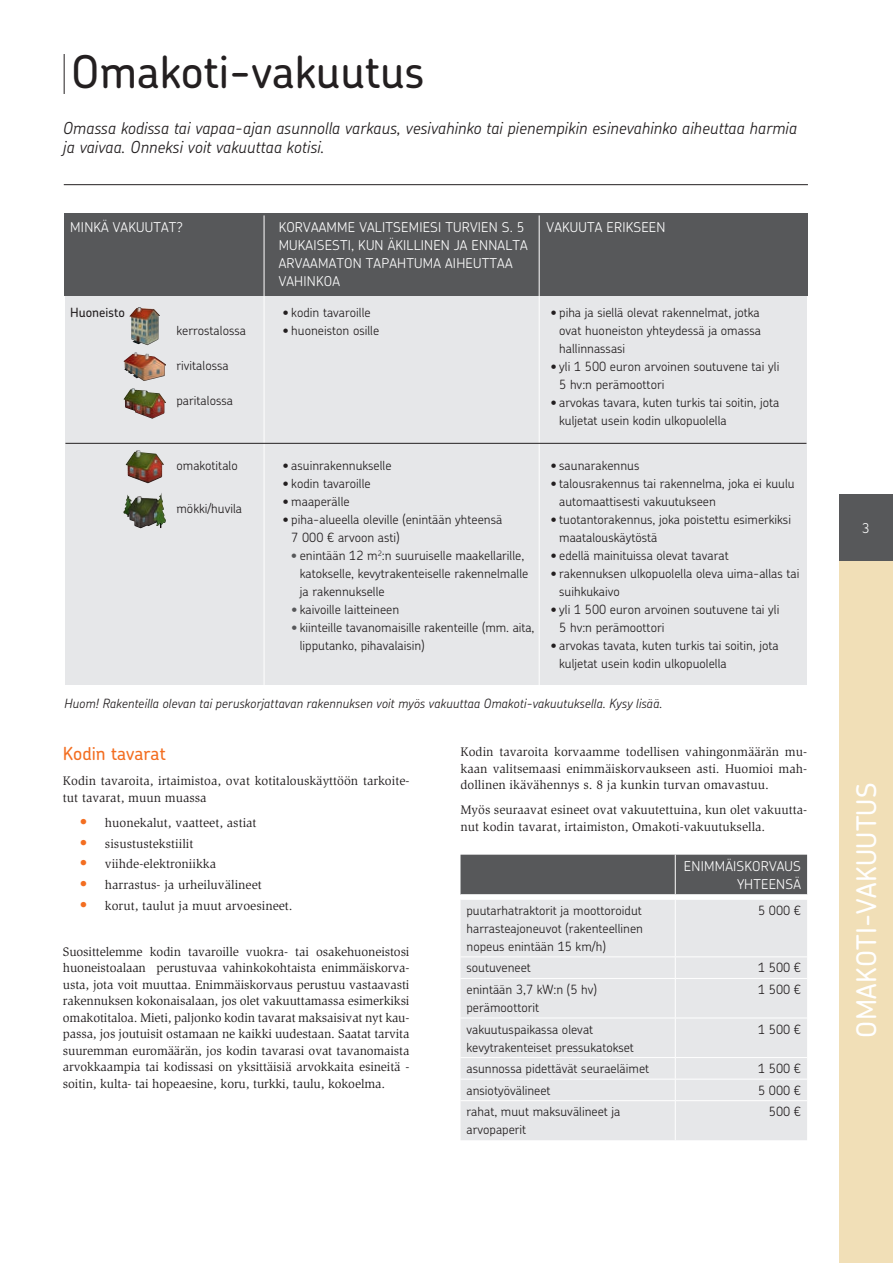
<style>
.page{position:relative;width:893px;height:1263px;background:#fff}
.page>*{position:absolute;margin:0;border:0;box-sizing:border-box;transform-origin:0 0}
.t1{font:500 45px "Chevin Std";color:#231f20}
.t2{font:500 27px "Chevin Std";letter-spacing:.015em;color:#fff}
.t3{font:500 18px "Chevin Std";color:#f36e21}
.t4{font:italic 300 16.5px/19.8px "Chevin Std";color:#231f20}
.t5{font:300 13.5px/18px "Chevin Std";letter-spacing:.015em;color:#fff}
.t6{font:300 12.75px/18px "Chevin Std";color:#231f20}
.t7{font:12.75px/16.5px "Slimbach Std";color:#231f20}
.t8{font:italic 300 12.75px "Chevin Std";color:#231f20}
.t9{font:500 12.75px "Chevin Std";color:#231f20}
.s1{font-size:15px;color:#f36e21}
.s2{color:#57585a}
</style>
<div class="page">
<hr style="left:64px;top:184px;width:744px;height:1px;background:#231f20">
<div style="left:839px;top:495px;width:54px;height:66px;background:#57585a"></div>
<div style="left:839px;top:561px;width:54px;height:702px;background:#f1dfb7"></div>
<hr style="left:64px;top:54px;width:1px;height:40px;background:#231f20">
<div style="left:65px;top:278px;width:741px;height:407px;background:#e6e7e9"></div>
<div style="left:64px;top:213px;width:743px;height:82px;background:#57585a"></div>
<hr style="left:264px;top:215px;width:1px;height:470px;background:#fff">
<hr style="left:539px;top:215px;width:1px;height:470px;background:#fff">
<div style="left:460px;top:900px;width:347px;height:240px;background:#e6e7e9"></div>
<div style="left:460px;top:855px;width:347px;height:40px;background:#57585a"></div>
<hr style="left:675px;top:900px;width:1px;height:56px;background:#fff">
<hr style="left:460px;top:956px;width:215px;height:1px;background:#fff">
<hr style="left:675px;top:956px;width:132px;height:1px;background:#fff">
<svg style="left:675px;top:957px;width:1px;height:21px"></svg>
<hr style="left:460px;top:978px;width:215px;height:1px;background:#fff">
<hr style="left:675px;top:978px;width:132px;height:1px;background:#fff">
<hr style="left:675px;top:979px;width:1px;height:38px;background:#fff">
<hr style="left:460px;top:1017px;width:215px;height:1px;background:#fff">
<hr style="left:675px;top:1017px;width:132px;height:1px;background:#fff">
<hr style="left:675px;top:1018px;width:1px;height:39px;background:#fff">
<hr style="left:460px;top:1057px;width:215px;height:1px;background:#fff">
<hr style="left:675px;top:1057px;width:132px;height:1px;background:#fff">
<hr style="left:460px;top:1079px;width:215px;height:1px;background:#fff">
<hr style="left:675px;top:1079px;width:132px;height:1px;background:#fff">
<svg style="left:675px;top:1058px;width:1px;height:42px"></svg>
<hr style="left:460px;top:1100px;width:215px;height:1px;background:#fff">
<hr style="left:675px;top:1100px;width:132px;height:1px;background:#fff">
<hr style="left:675px;top:1101px;width:1px;height:39px;background:#fff">
<img style="left:129px;top:307px;width:22px;height:38px">
<img style="left:123px;top:352px;width:16px;height:26px">
<img style="left:123px;top:388px;width:25px;height:29px">
<img style="left:126px;top:450px;width:24px;height:33px">
<img style="left:125px;top:494px;width:36px;height:12px">
<hr style="left:65px;top:443px;width:741px;height:1px;background:#231f20">
<h1 class="t1" style="left:71px;top:41px;width:355px">Omakoti-vakuutus</h1>
<p class="t4" style="left:63px;top:117px;width:735px">Omassa kodissa tai vapaa-ajan asunnolla varkaus, vesivahinko tai pienempikin esinevahinko aiheuttaa harmia ja vaivaa. Onneksi voit vakuuttaa kotisi.</p>
<p class="t5" style="left:70px;top:218px;width:114px">MINKÄ VAKUUTAT?</p>
<p class="t5" style="left:279px;top:218px;width:251px">KORVAAMME VALITSEMIESI TURVIEN S. 5<br>MUKAISESTI, KUN ÄKILLINEN JA ENNALTA<br>ARVAAMATON TAPAHTUMA AIHEUTTAA<br>VAHINKOA</p>
<p class="t5" style="left:547px;top:218px;width:120px">VAKUUTA ERIKSEEN</p>
<p class="t9" style="left:70px;top:304px;width:56px">Huoneisto</p>
<p class="t6" style="left:176px;top:321px;width:71px">kerrostalossa</p>
<p class="t6" style="left:176px;top:356px;width:54px">rivitalossa</p>
<p class="t6" style="left:176px;top:391px;width:58px">paritalossa</p>
<p class="t6" style="left:283px;top:303px;width:89px">• kodin tavaroille</p>
<p class="t6" style="left:283px;top:321px;width:98px">• huoneiston osille</p>
<p class="t6" style="left:559px;top:303px;width:203px;text-align:justify;text-indent:-9px">• piha ja siellä olevat rakennelmat, jotka ovat huoneiston yhteydessä ja omassa hallinnassasi</p>
<p class="t6" style="left:559px;top:357px;width:222px;text-indent:-9px">• yli 1 500 euron arvoinen soutuvene tai yli<br>5 hv:n perämoottori</p>
<p class="t6" style="left:559px;top:393px;width:222px;text-indent:-9px">• arvokas tavara, kuten turkis tai soitin, jota kuljetat usein kodin ulkopuolella</p>
<p class="t6" style="left:551px;top:456px;width:90px">• saunarakennus</p>
<p class="t6" style="left:559px;top:474px;width:237px;text-indent:-9px">• talousrakennus tai rakennelma, joka ei kuulu automaattisesti vakuutukseen</p>
<p class="t6" style="left:559px;top:510px;width:233px;text-indent:-9px">• tuotantorakennus, joka poistettu esimerkiksi maatalouskäytöstä</p>
<p class="t6" style="left:551px;top:546px;width:179px">• edellä mainituissa olevat tavarat</p>
<p class="t6" style="left:559px;top:564px;width:242px;text-indent:-9px">• rakennuksen ulkopuolella oleva uima-allas tai suihkukaivo</p>
<p class="t6" style="left:559px;top:600px;width:222px;text-indent:-9px">• yli 1 500 euron arvoinen soutuvene tai yli<br>5 hv:n perämoottori</p>
<p class="t6" style="left:559px;top:636px;width:221px;text-indent:-9px">• arvokas tavata, kuten turkis tai soitin, jota kuljetat usein kodin ulkopuolella</p>
<p class="t8" style="left:64px;top:694px;width:600px">Huom! Rakenteilla olevan tai peruskorjattavan rakennuksen voit myös vakuuttaa Omakoti-vakuutuksella. Kysy lisää.</p>
<h3 class="t3" style="left:63px;top:742px;width:104px">Kodin tavarat</h3>
<p class="t7" style="left:63px;top:773px;width:348px">Kodin tavaroita, irtaimistoa, ovat kotitalouskäyttöön tarkoite&shy;tut tavarat, muun muassa</p>
<p class="t7" style="left:80px;top:814px;width:178px"><span class="s1">•</span> huonekalut, vaatteet, astiat</p>
<p class="t7" style="left:80px;top:835px;width:115px"><span class="s1">•</span> sisustustekstiilit</p>
<p class="t7" style="left:80px;top:856px;width:138px"><span class="s1">•</span> viihde-elektroniikka</p>
<p class="t7" style="left:80px;top:877px;width:183px"><span class="s1">•</span> harrastus- ja urheiluvälineet</p>
<p class="t7" style="left:80px;top:897px;width:214px"><span class="s1">•</span> korut, taulut ja muut arvoesineet.</p>
<p class="t7" style="left:63px;top:943px;width:348px;text-align:justify">Suosittelemme kodin tavaroille vuokra- tai osakehuoneistosi huoneistoalaan perustuvaa vahinkokohtaista enimmäiskorva&shy;usta, jota voit muuttaa. Enimmäiskorvaus perustuu vastaavasti rakennuksen kokonaisalaan, jos olet vakuuttamassa esimerkiksi omakotitaloa. Mieti, paljonko kodin tavarat maksaisivat nyt kau&shy;passa, jos joutuisit ostamaan ne kaikki uudestaan. Saatat tarvita suuremman euromäärän, jos kodin tavarasi ovat tavanomaista arvokkaampia tai kodissasi on yksittäisiä arvokkaita esineitä - soitin, kulta- tai hopeaesine, koru, turkki, taulu, kokoelma.</p>
<p class="t6" style="left:176px;top:456px;width:63px">omakotitalo</p>
<p class="t6" style="left:176px;top:499px;width:67px">mökki/huvila</p>
<p class="t6" style="left:283px;top:456px;width:110px">• asuinrakennukselle</p>
<p class="t6" style="left:283px;top:474px;width:89px">• kodin tavaroille</p>
<p class="t6" style="left:283px;top:492px;width:68px">• maaperälle</p>
<p class="t6" style="left:291px;top:510px;width:213px;text-indent:-9px">• piha-alueella oleville (enintään yhteensä<br>7 000 € arvoon asti)</p>
<p class="t6" style="left:300px;top:546px;width:230px;text-indent:-9px"><span class="s2">•</span> enintään 12 m<sup>2</sup>:n suuruiselle maakellarille, katokselle, kevytrakenteiselle rakennelmalle ja rakennukselle</p>
<p class="t6" style="left:291px;top:600px;width:109px"><span class="s2">•</span> kaivoille laitteineen</p>
<p class="t6" style="left:300px;top:618px;width:236px;text-indent:-9px"><span class="s2">•</span> kiinteille tavanomaisille rakenteille (mm. aita, lipputanko, pihavalaisin)</p>
<p class="t7" style="left:460px;top:744px;width:348px;text-align:justify">Kodin tavaroita korvaamme todellisen vahingonmäärän mu&shy;kaan valitsemaasi enimmäiskorvaukseen asti. Huomioi mah&shy;dollinen ikävähennys s. 8 ja kunkin turvan omavastuu.</p>
<p class="t7" style="left:460px;top:802px;width:348px">Myös seuraavat esineet ovat vakuutettuina, kun olet vakuutta&shy;nut kodin tavarat, irtaimiston, Omakoti-vakuutuksella.</p>
<p class="t5" style="left:684px;top:856px;width:119px;text-align:right">ENIMMÄISKORVAUS<br>YHTEENSÄ</p>
<p class="t6" style="left:466px;top:901px;width:178px;text-align:justify">puutarhatraktorit ja moottoroidut harrasteajoneuvot (rakenteellinen nopeus enintään 15 km/h)</p>
<p class="t6" style="left:758px;top:901px;width:45px">5 000 €</p>
<p class="t6" style="left:466px;top:958px;width:66px">soutuveneet</p>
<p class="t6" style="left:758px;top:958px;width:45px">1 500 €</p>
<p class="t6" style="left:466px;top:980px;width:132px">enintään 3,7 kW:n (5 hv) perämoottorit</p>
<p class="t6" style="left:758px;top:980px;width:45px">1 500 €</p>
<p class="t6" style="left:466px;top:1019px;width:169px">vakuutuspaikassa olevat kevytrakenteiset pressukatokset</p>
<p class="t6" style="left:758px;top:1019px;width:45px">1 500 €</p>
<p class="t6" style="left:466px;top:1059px;width:184px">asunnossa pidettävät seuraeläimet</p>
<p class="t6" style="left:758px;top:1059px;width:45px">1 500 €</p>
<p class="t6" style="left:466px;top:1081px;width:86px">ansiotyövälineet</p>
<p class="t6" style="left:758px;top:1081px;width:45px">5 000 €</p>
<p class="t6" style="left:466px;top:1102px;width:155px">rahat, muut maksuvälineet ja arvopaperit</p>
<p class="t6" style="left:769px;top:1102px;width:34px">500 €</p>
<p class="t5" style="left:862px;top:518px;width:9px">3</p>
<h2 class="t2" style="left:848px;top:1038px;width:257px;rotate:-90deg">OMAKOTI-VAKUUTUS</h2>
</div>
